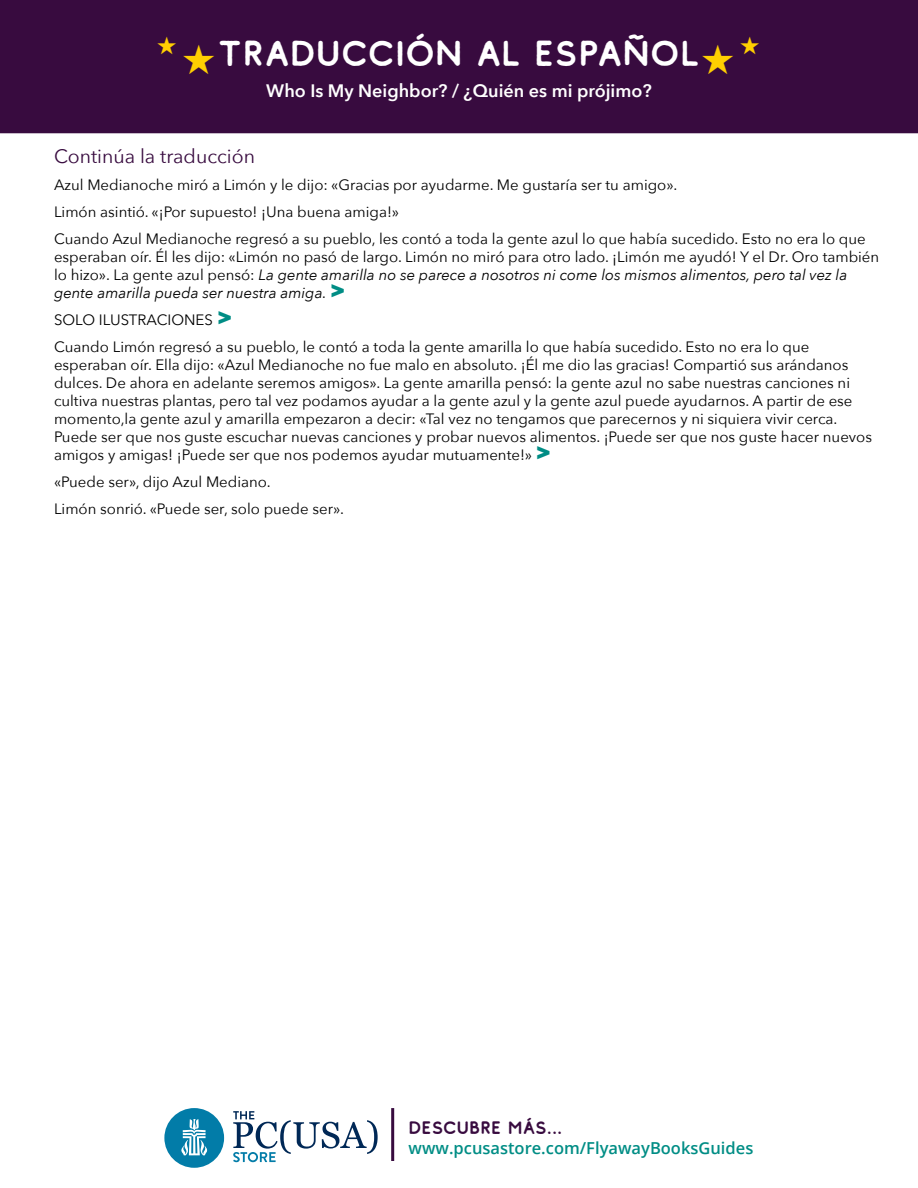
<style>
.page{position:relative;width:918px;height:1188px;background:#fff}
.page>*{position:absolute;margin:0;border:0;box-sizing:border-box;transform-origin:0 0}
.t1{font:36px "Comodo Vintage";letter-spacing:-.01em;color:#fff}
.t2{font:19.5px "Avenir Next";color:#380b3f}
.t3{font:600 18px "Avenir Next";color:#fff}
.t4{font:18px "Comodo Vintage";letter-spacing:-.01em;color:#380b3f}
.t5{font:600 16.5px "Open Sans";color:#008d85}
.t6{font:15px/18px "Avenir Next";color:#000}
.s1{font-style:italic}
.s2{font-weight:800;font-size:24px;color:#008d85}
</style>
<div class="page">
<div style="left:164px;top:1108px;width:60px;height:60px;background:#027ca8;border-radius:50%"></div>
<svg style="left:181px;top:1119px;width:26px;height:36px"></svg>
<svg style="left:233px;top:1111px;width:145px;height:51px"></svg>
<hr style="left:391px;top:1108px;width:3px;height:53px;background:#380b3f">
<div style="left:0;top:0;width:918px;height:133px;background:#380b3f"></div>
<svg style="left:702px;top:44px;width:31px;height:29px"></svg>
<svg style="left:158px;top:36px;width:18px;height:18px"></svg>
<svg style="left:741px;top:36px;width:18px;height:18px"></svg>
<svg style="left:183px;top:44px;width:31px;height:29px"></svg>
<h1 class="t1" style="left:217px;top:29px;width:485px">TRADUCCIÓN AL ESPAÑOL</h1>
<p class="t3" style="left:266px;top:75px;width:387px">Who Is My Neighbor? / ¿Quién es mi prójimo?</p>
<h2 class="t2" style="left:54px;top:140px;width:203px">Continúa la traducción</h2>
<p class="t6" style="left:54px;top:171px;width:813px;line-height:27px">Azul Medianoche miró a Limón y le dijo: «Gracias por ayudarme. Me gustaría ser tu amigo».<br>Limón asintió. «¡Por supuesto! ¡Una buena amiga!»<br>Cuando Azul Medianoche regresó a su pueblo, les contó a toda la gente azul lo que había sucedido. Esto no era lo que</p>
<p class="t6" style="left:54px;top:247px;width:827px">esperaban oír. Él les dijo: «Limón no pasó de largo. Limón no miró para otro lado. ¡Limón me ayudó! Y el Dr. Oro también lo hizo». La gente azul pensó: <span class="s1">La gente amarilla no se parece a nosotros ni come los mismos alimentos, pero tal vez la gente amarilla pueda ser nuestra amiga.</span> <span class="s2">&gt;</span></p>
<p class="t6" style="left:54px;top:306px;width:757px;line-height:27px">SOLO ILUSTRACIONES <span class="s2">&gt;<br></span>Cuando Limón regresó a su pueblo, le contó a toda la gente amarilla lo que había sucedido. Esto no era lo que</p>
<p class="t6" style="left:54px;top:355px;width:820px">esperaban oír. Ella dijo: «Azul Medianoche no fue malo en absoluto. ¡Él me dio las gracias! Compartió sus arándanos dulces. De ahora en adelante seremos amigos». La gente amarilla pensó: la gente azul no sabe nuestras canciones ni cultiva nuestras plantas, pero tal vez podamos ayudar a la gente azul y la gente azul puede ayudarnos. A partir de ese momento,la gente azul y amarilla empezaron a decir: «Tal vez no tengamos que parecernos y ni siquiera vivir cerca.<br>Puede ser que nos guste escuchar nuevas canciones y probar nuevos alimentos. ¡Puede ser que nos guste hacer nuevos amigos y amigas! ¡Puede ser que nos podemos ayudar mutuamente!» <span class="s2">&gt;</span></p>
<p class="t6" style="left:54px;top:468px;width:292px;line-height:27px">«Puede ser», dijo Azul Mediano.<br>Limón sonrió. «Puede ser, solo puede ser».</p>
<p class="t4" style="left:409px;top:1116px;width:155px">DESCUBRE MÁS...</p>
<p class="t5" style="left:409px;top:1136px;width:346px">www.pcusastore.com/FlyawayBooksGuides</p>
</div>
